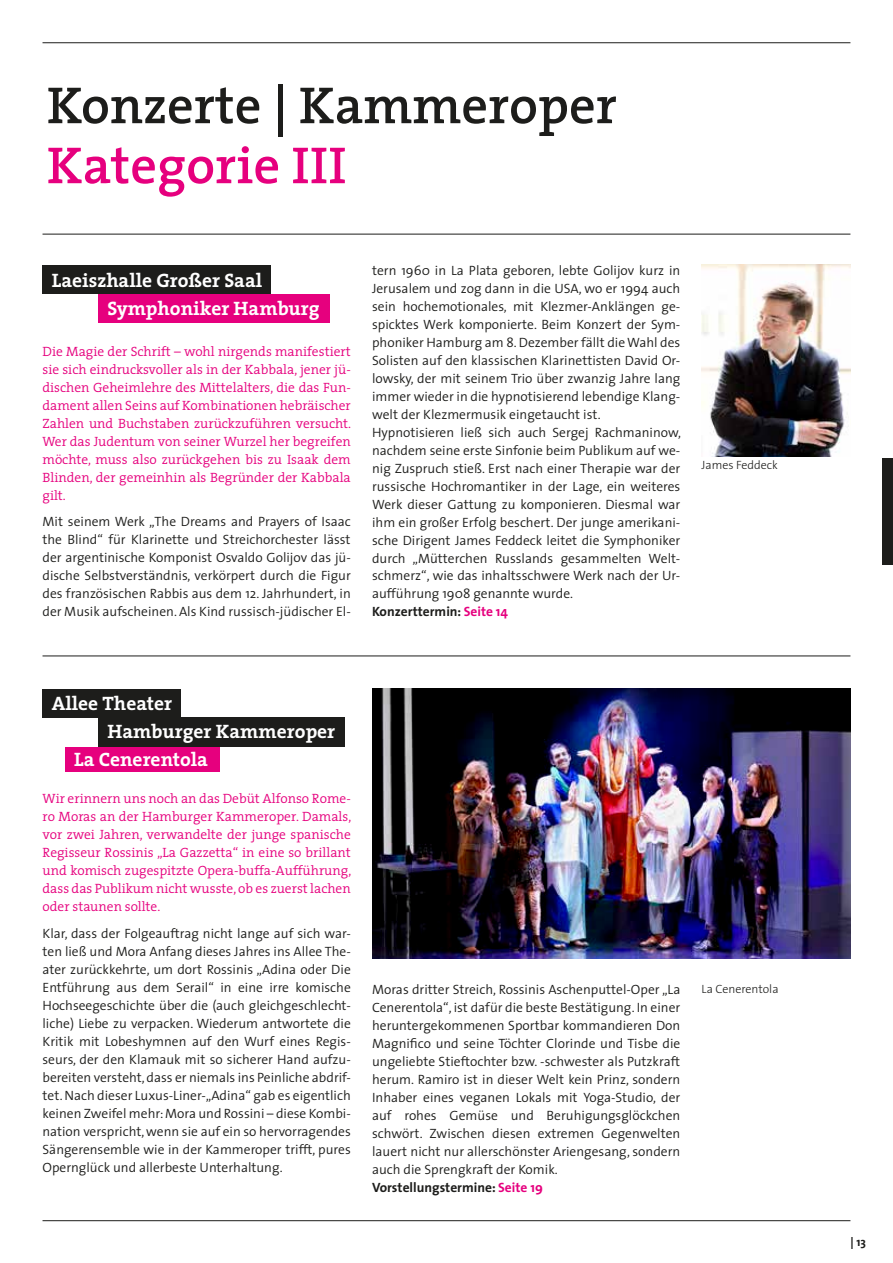
<style>
.page{position:relative;width:893px;height:1263px;background:#fff}
.page>*{position:absolute;margin:0;border:0;box-sizing:border-box;transform-origin:0 0}
.t1{font:600 52.5px "The Serif";color:#1d1d1b}
.t2{font:600 52.5px "The Serif";color:#e6007e}
.t3{font:700 19.5px/28px "The Serif";color:#fff}
.t4{font:300 13.5px/18px "The Sans";color:#1d1d1b;text-align:justify}
.t5{font:300 13.5px/18px "The Serif";color:#e6007e;text-align:justify}
.t6{font:300 12px "The Sans";color:#1d1d1b}
.t7{font:700 12px "The Sans";color:#1d1d1b}
.s1{font-weight:700}
.s2{font-weight:700;color:#e6007e}
</style>
<div class="page">
<hr style="left:43px;top:1220px;width:807px;height:1px;background:#1d1d1b">
<div style="left:882px;top:458px;width:11px;height:107px;background:#1d1d1b"></div>
<hr style="left:43px;top:42px;width:807px;height:1px;background:#1d1d1b">
<hr style="left:43px;top:234px;width:807px;height:1px;background:#1d1d1b">
<hr style="left:43px;top:656px;width:807px;height:1px;background:#1d1d1b">
<img style="left:702px;top:265px;width:148px;height:191px">
<img style="left:372px;top:688px;width:478px;height:271px">
<div style="left:43px;top:688px;width:138px;height:29px;background:#1d1d1b"></div>
<div style="left:98px;top:717px;width:246px;height:30px;background:#1d1d1b"></div>
<div style="left:65px;top:747px;width:154px;height:25px;background:#e6007e"></div>
<div style="left:43px;top:265px;width:228px;height:29px;background:#1d1d1b"></div>
<div style="left:98px;top:294px;width:232px;height:29px;background:#e6007e"></div>
<h1 class="t1" style="left:47px;top:62px;width:571px">Konzerte | Kammeroper</h1>
<h1 class="t2" style="left:47px;top:122px;width:301px">Kategorie III</h1>
<h2 class="t3" style="left:107px;top:266px;width:214px;text-indent:-56px">Laeiszhalle Großer Saal<br>Symphoniker Hamburg</h2>
<p class="t5" style="left:43px;top:342px;width:310px">Die Magie der Schrift – wohl nirgends manifestiert sie sich eindrucksvoller als in der Kabbala, jener jü&shy;dischen Geheimlehre des Mittelalters, die das Fun&shy;dament allen Seins auf Kombinationen hebräischer Zahlen und Buchstaben zurückzuführen versucht.<br>Wer das Judentum von seiner Wurzel her begreifen möchte, muss also zurückgehen bis zu Isaak dem Blinden, der gemeinhin als Begründer der Kabbala gilt.</p>
<p class="t4" style="left:43px;top:512px;width:310px">Mit seinem Werk „The Dreams and Prayers of Isaac the Blind“ für Klarinette und Streichorchester lässt der argentinische Komponist Osvaldo Golijov das jü&shy;dische Selbstverständnis, verkörpert durch die Figur des französischen Rabbis aus dem 12. Jahrhundert, in der Musik aufscheinen. Als Kind russisch-jüdischer El-</p>
<p class="t4" style="left:372px;top:261px;width:310px;text-align:left">tern 1960 in La Plata geboren, lebte Golijov kurz in Jerusalem und zog dann in die USA, wo er 1994 auch sein hochemotionales, mit Klezmer-Anklängen ge&shy;spicktes Werk komponierte. Beim Konzert der Sym&shy;phoniker Hamburg am 8. Dezember fällt die Wahl des Solisten auf den klassischen Klarinettisten David Or&shy;lowsky, der mit seinem Trio über zwanzig Jahre lang immer wieder in die hypnotisierend lebendige Klang&shy;welt der Klezmermusik eingetaucht ist.<br>Hypnotisieren ließ sich auch Sergej Rachmaninow, nachdem seine erste Sinfonie beim Publikum auf we&shy;nig Zuspruch stieß. Erst nach einer Therapie war der russische Hochromantiker in der Lage, ein weiteres Werk dieser Gattung zu komponieren. Diesmal war ihm ein großer Erfolg beschert. Der junge amerikani&shy;sche Dirigent James Feddeck leitet die Symphoniker durch „Mütterchen Russlands gesammelten Welt&shy;schmerz“, wie das inhaltsschwere Werk nach der Ur&shy;aufführung 1908 genannte wurde.<br><span class="s1">Konzerttermin:</span> <span class="s2">Seite 14</span></p>
<p class="t6" style="left:702px;top:455px;width:78px">James Feddeck</p>
<h2 class="t3" style="left:52px;top:689px;width:122px">Allee Theater</h2>
<h2 class="t3" style="left:107px;top:717px;width:229px">Hamburger Kammeroper</h2>
<h2 class="t3" style="left:74px;top:745px;width:135px">La Cenerentola</h2>
<p class="t5" style="left:43px;top:789px;width:310px">Wir erinnern uns noch an das Debüt Alfonso Rome&shy;ro Moras an der Hamburger Kammeroper. Damals, vor zwei Jahren, verwandelte der junge spanische Regisseur Rossinis „La Gazzetta“ in eine so brillant und komisch zugespitzte Opera-buffa-Aufführung, dass das Publikum nicht wusste, ob es zuerst lachen oder staunen sollte.</p>
<p class="t4" style="left:43px;top:924px;width:310px">Klar, dass der Folgeauftrag nicht lange auf sich war&shy;ten ließ und Mora Anfang dieses Jahres ins Allee The&shy;ater zurückkehrte, um dort Rossinis „Adina oder Die Entführung aus dem Serail“ in eine irre komische Hochseegeschichte über die (auch gleichgeschlecht&shy;liche) Liebe zu verpacken. Wiederum antwortete die Kritik mit Lobeshymnen auf den Wurf eines Regis&shy;seurs, der den Klamauk mit so sicherer Hand aufzu&shy;bereiten versteht, dass er niemals ins Peinliche abdrif&shy;tet. Nach dieser Luxus-Liner-„Adina“ gab es eigentlich keinen Zweifel mehr: Mora und Rossini – diese Kombi&shy;nation verspricht, wenn sie auf ein so hervorragendes Sängerensemble wie in der Kammeroper trifft, pures Opernglück und allerbeste Unterhaltung.</p>
<p class="t4" style="left:372px;top:980px;width:310px;text-align:left">Moras dritter Streich, Rossinis Aschenputtel-Oper „La Cenerentola“, ist dafür die beste Bestätigung. In einer heruntergekommenen Sportbar kommandieren Don Magnifico und seine Töchter Clorinde und Tisbe die ungeliebte Stieftochter bzw. -schwester als Putzkraft herum. Ramiro ist in dieser Welt kein Prinz, sondern Inhaber eines veganen Lokals mit Yoga-Studio, der auf rohes Gemüse und Beruhigungsglöckchen schwört. Zwischen diesen extremen Gegenwelten lauert nicht nur allerschönster Ariengesang, sondern auch die Sprengkraft der Komik.<br><span class="s1">Vorstellungstermine:</span> <span class="s2">Seite 19</span></p>
<p class="t6" style="left:702px;top:979px;width:78px">La Cenerentola</p>
<p class="t7" style="left:850px;top:1232px;width:17px">| 13</p>
</div>
